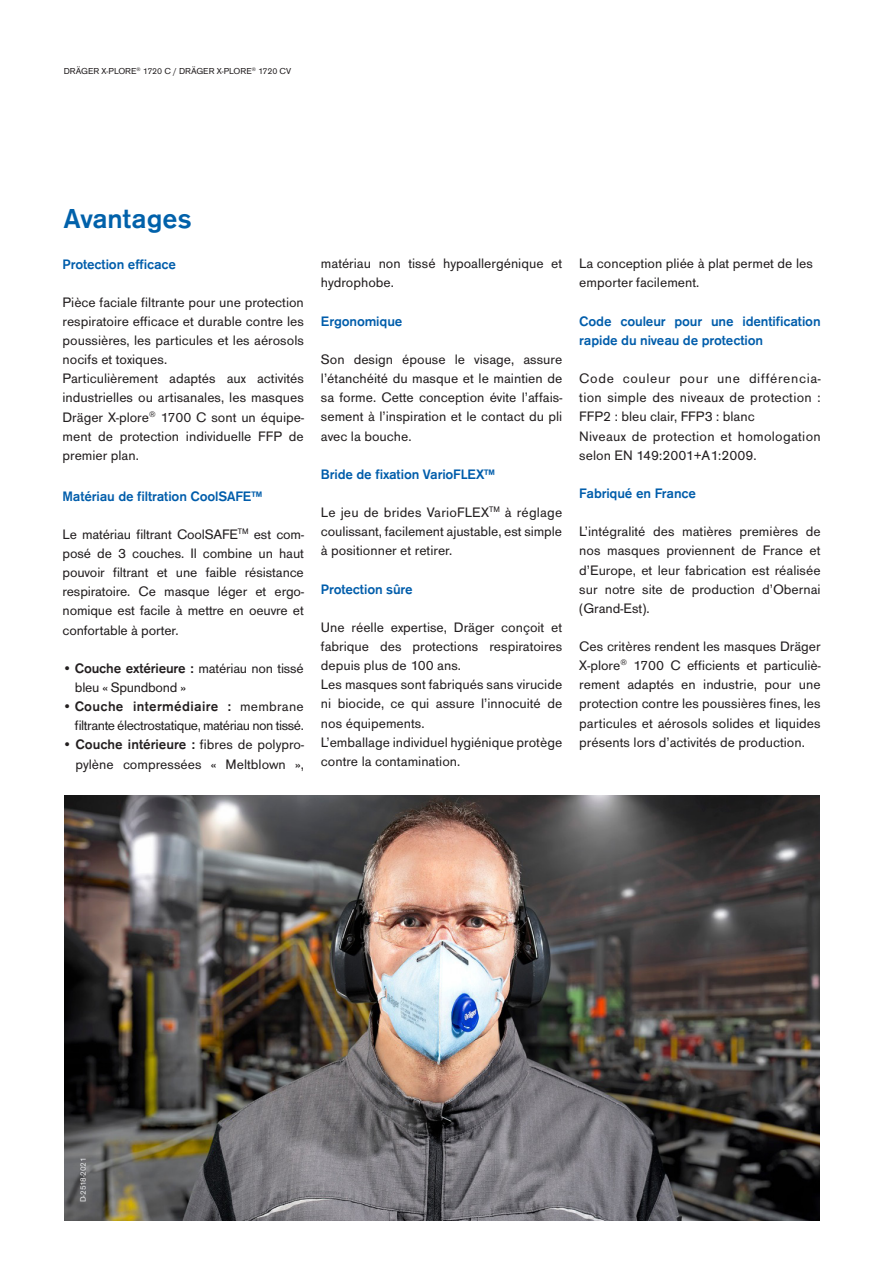
<style>
.page{position:relative;width:893px;height:1263px;background:#fff}
.page>*{position:absolute;margin:0;border:0;box-sizing:border-box;transform-origin:0 0}
.t1{font:700 28.5px "Draeger Akzidenz";color:#0161aa}
.t2{font:14.25px/19.2px "Draeger Akzidenz";color:#231f20;text-align:justify}
.t3{font:700 14.25px/19.2px "Draeger Akzidenz";letter-spacing:-.01em;color:#015dab}
.t4{font:14.25px/19.2px "Draeger Akzidenz";letter-spacing:-.03em;color:#231f20;text-align:right}
.t5{font:14.25px/19.2px "Draeger Akzidenz";letter-spacing:.02em;color:#231f20}
.t6{font:9px "Draeger Akzidenz";color:#231f20}
.t7{font:8.25px "Draeger Akzidenz";letter-spacing:-.02em;color:#e6e7e9}
.s1{font-weight:700}
</style>
<div class="page">
<img style="left:65px;top:795px;width:755px;height:425px">
<p class="t6" style="left:64px;top:66px;width:229px">DRÄGER X-PLORE<sup>®</sup> 1720 C / DRÄGER X-PLORE<sup>®</sup> 1720 CV</p>
<p class="t1" style="left:64px;top:203px;width:129px">Avantages</p>
<p class="t3" style="left:63px;top:254px;width:115px">Protection efficace</p>
<p class="t2" style="left:63px;top:292px;width:243px">Pièce faciale filtrante pour une protection respiratoire efficace et durable contre les poussières, les particules et les aérosols nocifs et toxiques.</p>
<p class="t2" style="left:63px;top:369px;width:243px">Particulièrement adaptés aux activités industrielles ou artisanales, les masques Dräger X-plore<sup>®</sup> 1700 C sont un équipe&shy;ment de protection individuelle FFP de premier plan.</p>
<p class="t3" style="left:63px;top:486px;width:201px">Matériau de filtration CoolSAFE™</p>
<p class="t2" style="left:63px;top:525px;width:243px">Le matériau filtrant CoolSAFE<sup>TM</sup> est com&shy;posé de 3 couches. Il combine un haut pouvoir filtrant et une faible résistance respiratoire. Ce masque léger et ergo&shy;nomique est facile à mettre en oeuvre et confortable à porter.</p>
<p class="t2" style="left:75px;top:658px;width:230px;text-indent:-12px">• <span class="s1">Couche extérieure :</span> matériau non tissé bleu « Spundbond »</p>
<p class="t4" style="left:63px;top:697px;width:243px">• <span class="s1">Couche intermédiaire :</span> membrane filtrante électrostatique, matériau non tissé.</p>
<p class="t2" style="left:63px;top:735px;width:243px;text-align:right">• <span class="s1">Couche intérieure :</span> fibres de polypro&shy;pylène compressées « Meltblown »,</p>
<p class="t2" style="left:321px;top:254px;width:243px">matériau non tissé hypoallergénique et hydrophobe.</p>
<p class="t3" style="left:321px;top:311px;width:83px">Ergonomique</p>
<p class="t2" style="left:321px;top:350px;width:243px">Son design épouse le visage, assure l’étanchéité du masque et le maintien de sa forme. Cette conception évite l’affais&shy;sement à l’inspiration et le contact du pli avec la bouche.</p>
<p class="t3" style="left:321px;top:464px;width:176px">Bride de fixation VarioFLEX™</p>
<p class="t2" style="left:321px;top:503px;width:243px">Le jeu de brides VarioFLEX<sup>TM</sup> à réglage coulissant, facilement ajustable, est simple à positionner et retirer.</p>
<p class="t3" style="left:321px;top:579px;width:93px">Protection sûre</p>
<p class="t2" style="left:321px;top:618px;width:243px">Une réelle expertise, Dräger conçoit et fabrique des protections respiratoires depuis plus de 100 ans.</p>
<p class="t2" style="left:321px;top:675px;width:243px">Les masques sont fabriqués sans virucide ni biocide, ce qui assure l’innocuité de nos équipements.</p>
<p class="t2" style="left:321px;top:732px;width:243px">L’emballage individuel hygiénique protège</p>
<p class="t2" style="left:321px;top:751px;width:141px">contre la contamination.</p>
<p class="t2" style="left:579px;top:254px;width:235px">La conception pliée à plat permet de les</p>
<p class="t2" style="left:579px;top:273px;width:122px">emporter facilement.</p>
<p class="t3" style="left:579px;top:311px;width:243px">Code couleur pour une identification rapide du niveau de protection</p>
<p class="t2" style="left:579px;top:369px;width:243px">Code couleur pour une différencia&shy;tion simple des niveaux de protection :<br>FFP2 : bleu clair, FFP3 : blanc</p>
<p class="t5" style="left:579px;top:426px;width:243px">Niveaux de protection et homologation selon EN 149:2001+A1:2009.</p>
<p class="t3" style="left:579px;top:483px;width:118px">Fabriqué en France</p>
<p class="t2" style="left:579px;top:522px;width:243px">L’intégralité des matières premières de nos masques proviennent de France et d’Europe, et leur fabrication est réalisée sur notre site de production d’Obernai (Grand-Est).</p>
<p class="t2" style="left:579px;top:637px;width:243px">Ces critères rendent les masques Dräger X-plore<sup>®</sup> 1700 C efficients et particuliè&shy;rement adaptés en industrie, pour une protection contre les poussières fines, les particules et aérosols solides et liquides présents lors d’activités de production.</p>
<p class="t7" style="left:79px;top:1202px;width:46px;rotate:-90deg">D-2518-2021</p>
</div>
